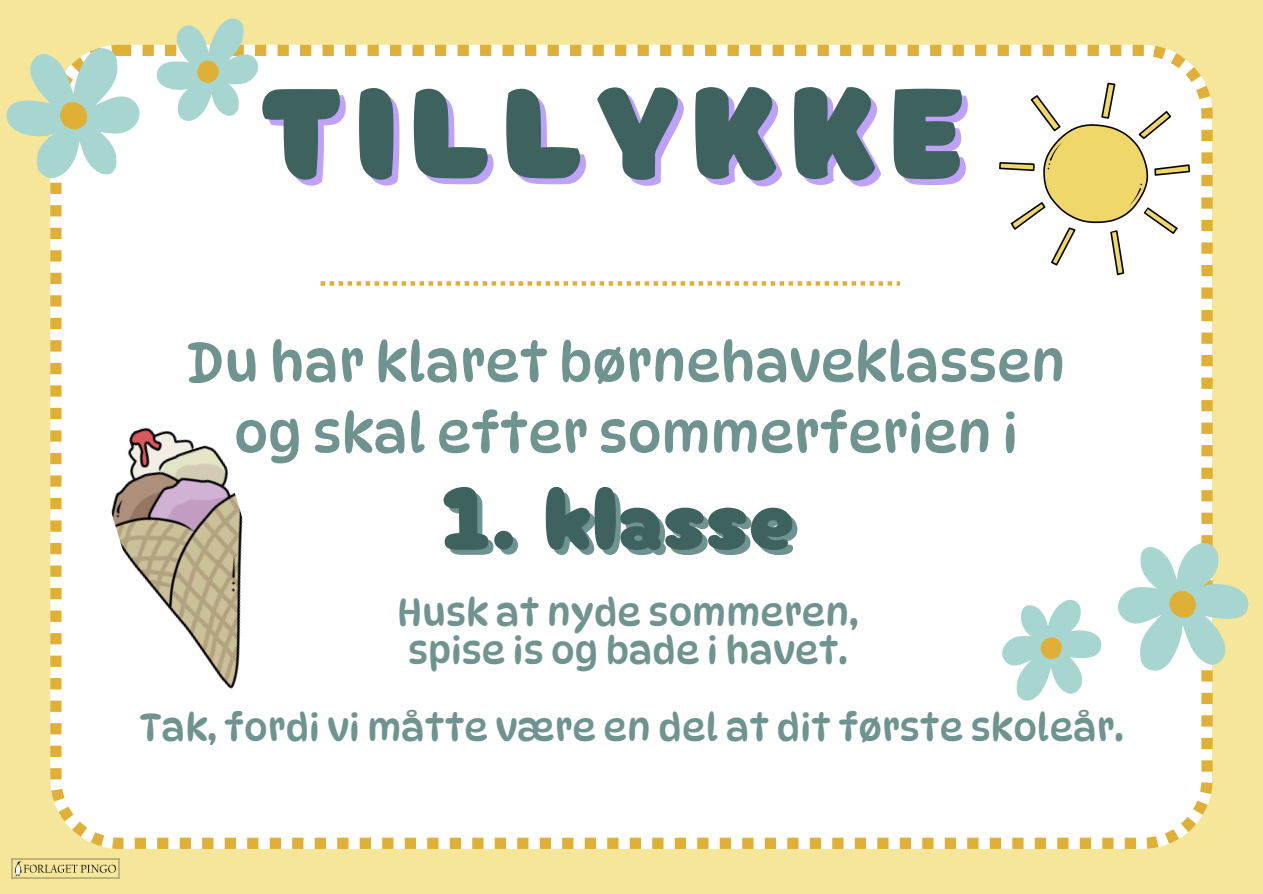
<style>
.page{position:relative;width:1263px;height:894px;background:#fff}
.page>*{position:absolute;margin:0;border:0;box-sizing:border-box;transform-origin:0 0}
.t1{font:133.95px "Borsok";letter-spacing:.09em;color:#3e625d}
.t2{font:90px "Cherry Bomb One";color:#3e625d}
.t3{font:54px/70.8px "Dyna Puff";color:#6f948f;text-align:center}
.t4{font:37.5px "Dyna Puff";color:#6f948f}
</style>
<div class="page">
<div style="left:0;top:0;width:1263px;height:893px;background:#f6e69a"></div>
<div style="left:50px;top:45px;width:1162px;height:803px;background:#fff"></div>
<img style="left:994px;top:80px;width:203px;height:197px">
<img style="left:89px;top:403px;width:201px;height:308px">
<svg style="left:977px;top:513px;width:272px;height:211px;background:#e7efe3"></svg>
<svg style="left:6px;top:18px;width:278px;height:191px"></svg>
<img style="left:12px;top:858px;width:108px;height:20px">
<svg style="left:321px;top:281px;width:579px;height:4px;background:#efd89f"></svg>
<h1 class="t1" style="left:256px;top:54px;width:709px">TILLYKKE</h1>
<h3 class="t3" style="left:187px;top:326px;width:880px">Du har klaret børnehaveklassen og skal efter sommerferien i</h3>
<h2 class="t2" style="left:441px;top:445px;width:355px">1. klasse</h2>
<p class="t4" style="left:397px;top:590px;width:463px">Husk at nyde sommeren,</p>
<p class="t4" style="left:408px;top:628px;width:441px">spise is og bade i havet.</p>
<p class="t4" style="left:140px;top:704px;width:985px">Tak, fordi vi måtte være en del at dit første skoleår.</p>
</div>
